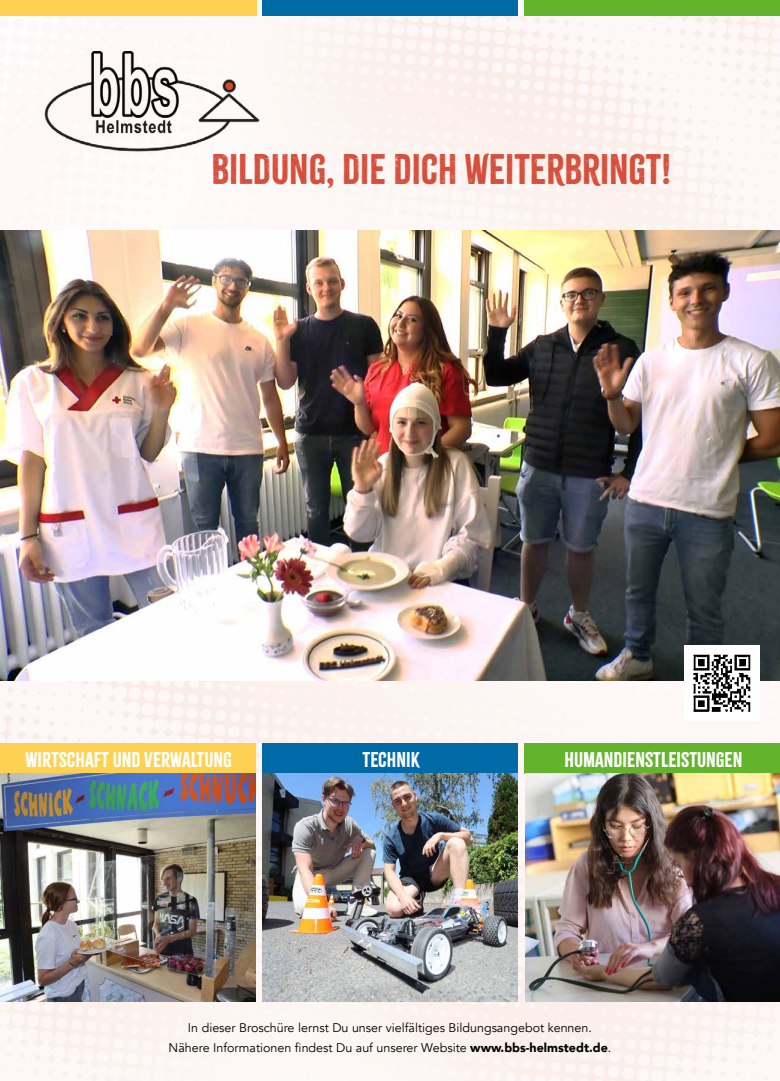
<style>
.page{position:relative;width:780px;height:1081px;background:#fff}
.page>*{position:absolute;margin:0;border:0;box-sizing:border-box;transform-origin:0 0}
.t1{font:37.5px "Citrus Gothic";color:#d64f3c}
.t2{font:18.75px "Citrus Gothic";color:#fff}
.t3{font:12.5px/20px "Avenir";color:#000;text-align:center}
.s1{font-weight:900}
</style>
<div class="page">
<img style="left:0;top:0;width:780px;height:1081px">
<img style="left:44px;top:51px;width:216px;height:100px">
<img style="left:0;top:230px;width:780px;height:450px">
<div style="left:0;top:743px;width:255px;height:35px;background:#fed152"></div>
<div style="left:262px;top:743px;width:255px;height:31px;background:#006aa6"></div>
<div style="left:524px;top:743px;width:256px;height:31px;background:#64b32c"></div>
<img style="left:0;top:774px;width:255px;height:227px">
<img style="left:262px;top:774px;width:255px;height:227px">
<img style="left:684px;top:645px;width:75px;height:75px">
<img style="left:525px;top:774px;width:255px;height:227px">
<div style="left:0;top:0;width:256px;height:15px;background:#fed152"></div>
<div style="left:262px;top:0;width:256px;height:15px;background:#006aa6"></div>
<div style="left:524px;top:0;width:256px;height:15px;background:#64b32c"></div>
<h1 class="t1" style="left:211px;top:146px;width:461px">BILDUNG, DIE DICH WEITERBRINGT!</h1>
<h2 class="t2" style="left:26px;top:748px;width:208px">WIRTSCHAFT UND VERWALTUNG</h2>
<h2 class="t2" style="left:362px;top:748px;width:59px">TECHNIK</h2>
<h2 class="t2" style="left:564px;top:748px;width:179px">HUMANDIENSTLEISTUNGEN</h2>
<p class="t3" style="left:169px;top:1017px;width:444px">In dieser Broschüre lernst Du unser vielfältiges Bildungsangebot kennen.<br>Nähere Informationen findest Du auf unserer Website <span class="s1">www.bbs-helmstedt.de</span>.</p>
</div>
